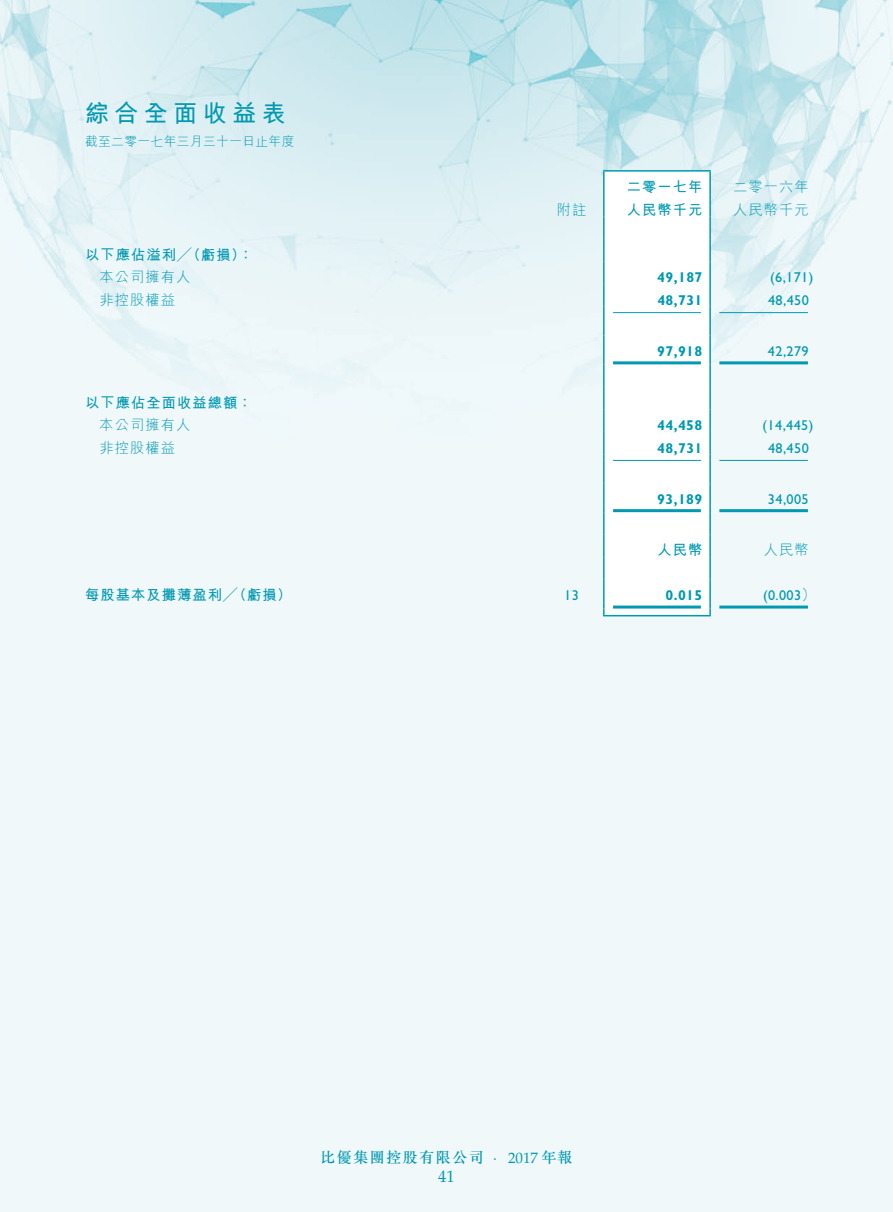
<style>
.page{position:relative;width:893px;height:1212px;background:#fff}
.page>*{position:absolute;margin:0;border:0;box-sizing:border-box;transform-origin:0 0}
.t1{font:700 24px "M Hei HK";letter-spacing:.23em;color:#0099b1}
.t2{font:16.5px "Palatino LT Std";color:#0099b1}
.t3{font:500 15px "M Sung HK";letter-spacing:.1em;color:#0099b1}
.t4{font:15px "Palatino LT Std";color:#0099b1}
.t5{font:700 14.25px "M Hei HK";letter-spacing:.08em;color:#0099b1}
.t6{font:14.25px "Gill Sans Std";letter-spacing:.03em;color:#0099b1}
.t7{font:700 14.25px "Gill Sans Std";letter-spacing:.03em;color:#0099b1}
.t8{font:300 14.25px "M Hei HK";letter-spacing:.08em;color:#0099b1}
.t9{font:300 12.75px "M Hei HK";letter-spacing:.03em;color:#0099b1}
.s1{font-family:"M Hei HK";font-weight:300}
.s2{font-family:"M Sung HK";font-weight:500}
</style>
<div class="page">
<img style="left:0;top:0;width:893px;height:1212px">
<svg style="left:605px;top:172px;width:104px;height:443px"></svg>
<hr style="left:603px;top:172px;width:2px;height:22px;background:#0099b1">
<hr style="left:603px;top:170px;width:108px;height:2px;background:#0099b1">
<hr style="left:709px;top:172px;width:2px;height:22px;background:#0099b1">
<hr style="left:603px;top:194px;width:2px;height:23px;background:#0099b1">
<hr style="left:709px;top:194px;width:2px;height:23px;background:#0099b1">
<hr style="left:603px;top:217px;width:2px;height:22px;background:#0099b1">
<hr style="left:709px;top:217px;width:2px;height:22px;background:#0099b1">
<hr style="left:603px;top:239px;width:2px;height:23px;background:#0099b1">
<hr style="left:709px;top:239px;width:2px;height:23px;background:#0099b1">
<hr style="left:603px;top:262px;width:2px;height:22px;background:#0099b1">
<hr style="left:709px;top:262px;width:2px;height:22px;background:#0099b1">
<hr style="left:603px;top:284px;width:2px;height:23px;background:#0099b1">
<hr style="left:709px;top:284px;width:2px;height:23px;background:#0099b1">
<svg style="left:603px;top:307px;width:2px;height:6px"></svg>
<svg style="left:709px;top:307px;width:2px;height:6px"></svg>
<hr style="left:603px;top:313px;width:2px;height:22px;background:#0099b1">
<hr style="left:709px;top:313px;width:2px;height:22px;background:#0099b1">
<hr style="left:603px;top:335px;width:2px;height:23px;background:#0099b1">
<hr style="left:709px;top:335px;width:2px;height:23px;background:#0099b1">
<svg style="left:603px;top:358px;width:2px;height:6px"></svg>
<svg style="left:709px;top:358px;width:2px;height:6px"></svg>
<hr style="left:603px;top:364px;width:2px;height:23px;background:#0099b1">
<hr style="left:709px;top:364px;width:2px;height:23px;background:#0099b1">
<hr style="left:603px;top:387px;width:2px;height:22px;background:#0099b1">
<hr style="left:709px;top:387px;width:2px;height:22px;background:#0099b1">
<hr style="left:603px;top:409px;width:2px;height:23px;background:#0099b1">
<hr style="left:709px;top:409px;width:2px;height:23px;background:#0099b1">
<hr style="left:603px;top:432px;width:2px;height:22px;background:#0099b1">
<hr style="left:709px;top:432px;width:2px;height:22px;background:#0099b1">
<svg style="left:603px;top:454px;width:2px;height:7px"></svg>
<svg style="left:709px;top:454px;width:2px;height:7px"></svg>
<hr style="left:603px;top:461px;width:2px;height:22px;background:#0099b1">
<hr style="left:709px;top:461px;width:2px;height:22px;background:#0099b1">
<hr style="left:603px;top:483px;width:2px;height:23px;background:#0099b1">
<hr style="left:709px;top:483px;width:2px;height:23px;background:#0099b1">
<svg style="left:603px;top:506px;width:2px;height:6px"></svg>
<svg style="left:709px;top:506px;width:2px;height:6px"></svg>
<hr style="left:603px;top:512px;width:2px;height:23px;background:#0099b1">
<hr style="left:709px;top:512px;width:2px;height:23px;background:#0099b1">
<hr style="left:603px;top:535px;width:2px;height:22px;background:#0099b1">
<hr style="left:709px;top:535px;width:2px;height:22px;background:#0099b1">
<hr style="left:603px;top:557px;width:2px;height:23px;background:#0099b1">
<hr style="left:709px;top:557px;width:2px;height:23px;background:#0099b1">
<hr style="left:603px;top:580px;width:2px;height:22px;background:#0099b1">
<hr style="left:709px;top:580px;width:2px;height:22px;background:#0099b1">
<svg style="left:603px;top:602px;width:2px;height:13px"></svg>
<hr style="left:603px;top:615px;width:108px;height:1px;background:#0099b1">
<svg style="left:709px;top:602px;width:2px;height:13px"></svg>
<hr style="left:613px;top:312px;width:88px;height:1px;background:#0099b1">
<hr style="left:719px;top:312px;width:89px;height:1px;background:#0099b1">
<hr style="left:613px;top:361px;width:88px;height:3px;background:#0099b1">
<hr style="left:719px;top:361px;width:89px;height:3px;background:#0099b1">
<hr style="left:613px;top:460px;width:88px;height:1px;background:#0099b1">
<hr style="left:719px;top:460px;width:89px;height:1px;background:#0099b1">
<hr style="left:613px;top:509px;width:88px;height:3px;background:#0099b1">
<hr style="left:719px;top:509px;width:89px;height:3px;background:#0099b1">
<hr style="left:613px;top:605px;width:88px;height:3px;background:#0099b1">
<hr style="left:719px;top:605px;width:89px;height:3px;background:#0099b1">
<h1 class="t1" style="left:85px;top:95px;width:202px">綜合全面收益表</h1>
<p class="t9" style="left:85px;top:132px;width:211px">截至二零一七年三月三十一日止年度</p>
<p class="t5" style="left:85px;top:244px;width:169px">以下應佔溢利╱（虧損：(</p>
<p class="t8" style="left:99px;top:267px;width:93px">本公司擁有人</p>
<p class="t8" style="left:99px;top:290px;width:77px">非控股權益</p>
<p class="t5" style="left:85px;top:392px;width:169px">以下應佔全面收益總額：</p>
<p class="t8" style="left:99px;top:415px;width:93px">本公司擁有人</p>
<p class="t8" style="left:99px;top:437px;width:77px">非控股權益</p>
<p class="t5" style="left:85px;top:585px;width:208px">每股基本及攤薄盈利╱（虧損(</p>
<p class="t8" style="left:557px;top:200px;width:31px">附註</p>
<p class="t6" style="left:564px;top:587px;width:16px">13</p>
<p class="t5" style="left:627px;top:177px;width:77px">二零一七年</p>
<p class="t8" style="left:733px;top:177px;width:77px">二零一六年</p>
<p class="t5" style="left:627px;top:199px;width:77px">人民幣千元</p>
<p class="t8" style="left:733px;top:200px;width:77px">人民幣千元</p>
<p class="t7" style="left:657px;top:269px;width:47px">49,187</p>
<p class="t6" style="left:770px;top:269px;width:45px">)6,171(</p>
<p class="t7" style="left:657px;top:292px;width:47px">48,731</p>
<p class="t6" style="left:768px;top:292px;width:42px">48,450</p>
<p class="t7" style="left:657px;top:343px;width:47px">97,918</p>
<p class="t6" style="left:768px;top:343px;width:42px">42,279</p>
<p class="t7" style="left:657px;top:417px;width:47px">44,458</p>
<p class="t6" style="left:763px;top:417px;width:52px">)14,445(</p>
<p class="t7" style="left:657px;top:439px;width:47px">48,731</p>
<p class="t6" style="left:768px;top:440px;width:42px">48,450</p>
<p class="t7" style="left:657px;top:491px;width:47px">93,189</p>
<p class="t6" style="left:768px;top:491px;width:42px">34,005</p>
<p class="t5" style="left:657px;top:540px;width:46px">人民幣</p>
<p class="t8" style="left:764px;top:540px;width:46px">人民幣</p>
<p class="t7" style="left:665px;top:587px;width:38px">0.015</p>
<p class="t6" style="left:763px;top:587px;width:54px">)0.003<span class="s1">(</span></p>
<p class="t3" style="left:320px;top:1147px;width:165px">比優集團控股有限公司</p>
<p class="t2" style="left:438px;top:1167px;width:18px">41</p>
<p class="t4" style="left:493px;top:1149px;width:5px">·</p>
<p class="t4" style="left:508px;top:1149px;width:66px">2017 <span class="s2">年報</span></p>
</div>
